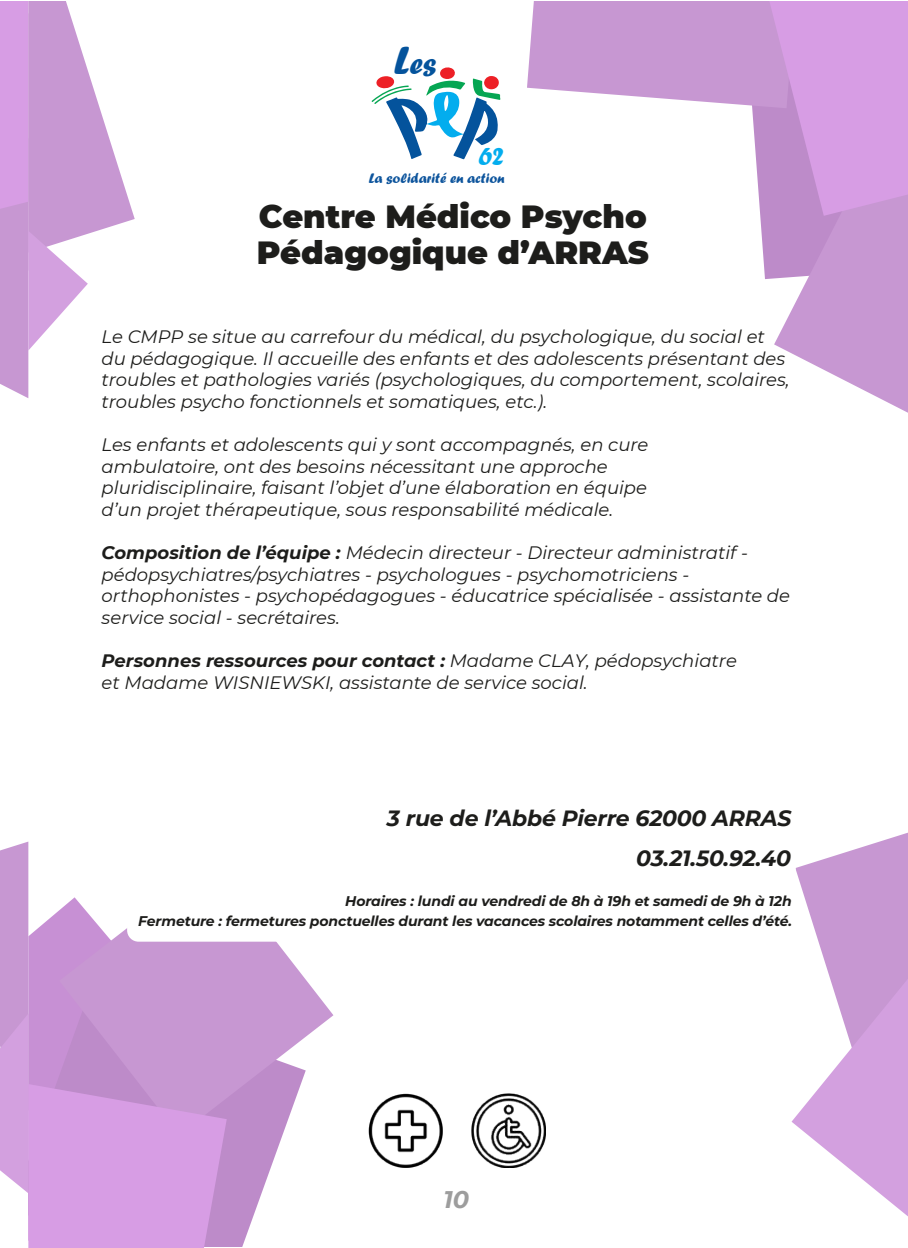
<style>
.page{position:relative;width:908px;height:1248px;background:#fff}
.page>*{position:absolute;margin:0;border:0;box-sizing:border-box;transform-origin:0 0}
.t1{font:900 32px/36px "Montserrat";color:#1d1d1b}
.t2{font:31px "Forte";color:#04539c}
.t3{font:26.8px "Forte";color:#03adee}
.t4{font:italic 700 24px "Montserrat";color:#9d9d9d}
.t5{font:italic 700 22px/40px "Montserrat";letter-spacing:-.01em;color:#1d1d1b;text-align:right}
.t6{font:italic 18px/21.6px "Montserrat";color:#1d1d1b}
.t7{font:14.4px "Forte";color:#0e559d}
.t8{font:italic 700 14px/20px "Montserrat";letter-spacing:-.01em;color:#1d1d1b;text-align:right}
.s1{font-size:40.6px}
.s2{font-weight:700}
</style>
<div class="page">
<svg style="left:0;top:1px;width:135px;height:397px"></svg>
<svg style="left:227px;top:1134px;width:56px;height:112px;fill:#bd8bc9"></svg>
<svg style="left:227px;top:941px;width:106px;height:193px;fill:#c797d2"></svg>
<svg style="left:0;top:841px;width:227px;height:406px;background:#d2a4dd"></svg>
<svg style="left:791px;top:833px;width:116px;height:383px"></svg>
<svg style="left:527px;top:1px;width:380px;height:411px"></svg>
<div style="left:127px;top:788px;width:668px;height:153px;background:#fff;border-radius:11px"></div>
<img style="left:368px;top:1093px;width:74px;height:73px">
<img style="left:471px;top:1093px;width:74px;height:73px">
<svg style="left:371px;top:67px;width:129px;height:92px"></svg>
<h2 class="t2" style="left:393px;top:45px;width:44px"><span class="s1">L</span>es</h2>
<h3 class="t3" style="left:478px;top:140px;width:27px">62</h3>
<p class="t7" style="left:369px;top:169px;width:137px">La solidarité en action</p>
<h1 class="t1" style="left:126px;top:196px;width:393px">Centre Médico Psycho<br>Pédagogique d’ARRAS</h1>
<h1 class="t1" style="left:257px;top:196px;width:393px">Centre Médico Psycho<br>Pédagogique d’ARRAS</h1>
<p class="t6" style="left:101px;top:325px;width:689px">Le CMPP se situe au carrefour du médical, du psychologique, du social et du pédagogique. Il accueille des enfants et des adolescents présentant des troubles et pathologies variés (psychologiques, du comportement, scolaires, troubles psycho fonctionnels et somatiques, etc.).</p>
<p class="t6" style="left:102px;top:433px;width:548px">Les enfants et adolescents qui y sont accompagnés, en cure ambulatoire, ont des besoins nécessitant une approche pluridisciplinaire, faisant l’objet d’une élaboration en équipe d’un projet thérapeutique, sous responsabilité médicale.</p>
<p class="t6" style="left:102px;top:541px;width:689px"><span class="s2">Composition de l’équipe :</span> Médecin directeur - Directeur administratif - pédopsychiatres/psychiatres - psychologues - psychomotriciens - orthophonistes - psychopédagogues - éducatrice spécialisée - assistante de service social - secrétaires.</p>
<p class="t6" style="left:102px;top:649px;width:636px"><span class="s2">Personnes ressources pour contact :</span> Madame CLAY, pédopsychiatre et Madame WISNIEWSKI, assistante de service social.</p>
<p class="t5" style="left:387px;top:797px;width:406px">3 rue de l’Abbé Pierre 62000 ARRAS<br>03.21.50.92.40</p>
<p class="t8" style="left:138px;top:890px;width:655px">Horaires : lundi au vendredi de 8h à 19h et samedi de 9h à 12h<br>Fermeture : fermetures ponctuelles durant les vacances scolaires notamment celles d’été.</p>
<h3 class="t4" style="left:443px;top:1181px;width:27px">10</h3>
</div>
